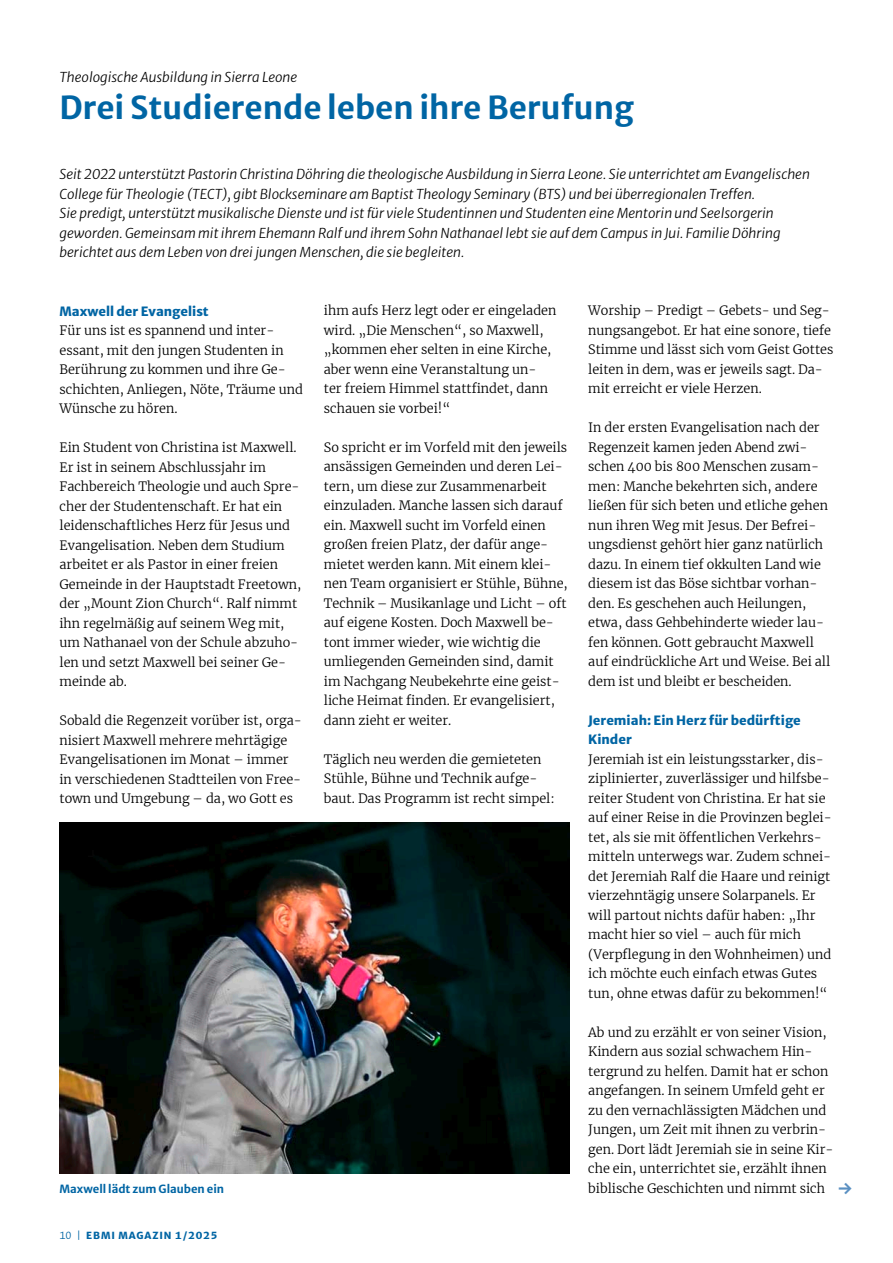
<style>
.page{position:relative;width:893px;height:1263px;background:#fff}
.page>*{position:absolute;margin:0;border:0;box-sizing:border-box;transform-origin:0 0}
.t1{font:700 31.5px "Merriweather Sans";color:#0065a4}
.t2{font:italic 300 13.5px/19.5px "Merriweather Sans";color:#000}
.t3{font:300 12.75px/19.5px "Merriweather";color:#000}
.t4{font:800 12.75px/19.5px "Merriweather Sans";color:#0065a4}
.t5{font:700 11.25px "Merriweather Sans";color:#0065a4}
.t6{font:800 9.75px "Merriweather Sans";letter-spacing:.09em;color:#0065a4}
.s1{font-weight:900;font-size:19.5px;color:#5a90c2}
.s2{font-weight:300}
</style>
<div class="page">
<img style="left:60px;top:823px;width:509px;height:351px">
<p class="t2" style="left:60px;top:66px;width:239px">Theologische Ausbildung in Sierra Leone</p>
<h1 class="t1" style="left:60px;top:80px;width:576px">Drei Studierende leben ihre Berufung</h1>
<p class="t2" style="left:60px;top:163px;width:752px">Seit 2022 unterstützt Pastorin Christina Döhring die theologische Ausbildung in Sierra Leone. Sie unterrichtet am Evangelischen College für Theologie (TECT), gibt Blockseminare am Baptist Theology Seminary (BTS) und bei überregionalen Treffen.<br>Sie predigt, unterstützt musikalische Dienste und ist für viele Studentinnen und Studenten eine Mentorin und Seelsorgerin geworden. Gemeinsam mit ihrem Ehemann Ralf und ihrem Sohn Nathanael lebt sie auf dem Campus in Jui. Familie Döhring berichtet aus dem Leben von drei jungen Menschen, die sie begleiten.</p>
<p class="t4" style="left:60px;top:300px;width:151px">Maxwell der Evangelist</p>
<p class="t3" style="left:60px;top:320px;width:245px">Für uns ist es spannend und inter&shy;essant, mit den jungen Studenten in<br>Berührung zu kommen und ihre Ge&shy;schichten, Anliegen, Nöte, Träume und<br>Wünsche zu hören.</p>
<p class="t3" style="left:60px;top:437px;width:243px">Ein Student von Christina ist Maxwell.<br>Er ist in seinem Abschlussjahr im Fachbereich Theologie und auch Spre&shy;cher der Studentenschaft. Er hat ein leidenschaftliches Herz für Jesus und Evangelisation. Neben dem Studium arbeitet er als Pastor in einer freien Gemeinde in der Hauptstadt Freetown, der „Mount Zion Church“. Ralf nimmt ihn regelmäßig auf seinem Weg mit, um Nathanael von der Schule abzuho&shy;len und setzt Maxwell bei seiner Ge&shy;meinde ab.</p>
<p class="t3" style="left:60px;top:710px;width:244px">Sobald die Regenzeit vorüber ist, orga&shy;nisiert Maxwell mehrere mehrtägige Evangelisationen im Monat – immer in verschiedenen Stadtteilen von Free&shy;town und Umgebung – da, wo Gott es</p>
<p class="t3" style="left:324px;top:301px;width:234px">ihm aufs Herz legt oder er eingeladen wird. „Die Menschen“, so Maxwell, „kommen eher selten in eine Kirche, aber wenn eine Veranstaltung un&shy;ter freiem Himmel stattfindet, dann schauen sie vorbei!“</p>
<p class="t3" style="left:324px;top:437px;width:245px">So spricht er im Vorfeld mit den jeweils ansässigen Gemeinden und deren Lei&shy;tern, um diese zur Zusammenarbeit einzuladen. Manche lassen sich darauf ein. Maxwell sucht im Vorfeld einen großen freien Platz, der dafür ange&shy;mietet werden kann. Mit einem klei&shy;nen Team organisiert er Stühle, Bühne, Technik – Musikanlage und Licht – oft auf eigene Kosten. Doch Maxwell be&shy;tont immer wieder, wie wichtig die umliegenden Gemeinden sind, damit im Nachgang Neubekehrte eine geist&shy;liche Heimat finden. Er evangelisiert, dann zieht er weiter.</p>
<p class="t3" style="left:324px;top:749px;width:232px">Täglich neu werden die gemieteten<br>Stühle, Bühne und Technik aufge&shy;baut. Das Programm ist recht simpel:</p>
<p class="t3" style="left:588px;top:301px;width:247px">Worship – Predigt – Gebets- und Seg&shy;nungsangebot. Er hat eine sonore, tiefe Stimme und lässt sich vom Geist Gottes leiten in dem, was er jeweils sagt. Da&shy;mit erreicht er viele Herzen.</p>
<p class="t3" style="left:588px;top:418px;width:244px">In der ersten Evangelisation nach der Regenzeit kamen jeden Abend zwi&shy;schen 400 bis 800 Menschen zusam&shy;men: Manche bekehrten sich, andere ließen für sich beten und etliche gehen nun ihren Weg mit Jesus. Der Befrei&shy;ungsdienst gehört hier ganz natürlich dazu. In einem tief okkulten Land wie diesem ist das Böse sichtbar vorhan&shy;den. Es geschehen auch Heilungen, etwa, dass Gehbehinderte wieder lau&shy;fen können. Gott gebraucht Maxwell auf eindrückliche Art und Weise. Bei all dem ist und bleibt er bescheiden.</p>
<p class="t4" style="left:588px;top:709px;width:214px">Jeremiah: Ein Herz für bedürftige<br>Kinder</p>
<p class="t3" style="left:588px;top:749px;width:245px">Jeremiah ist ein leistungsstarker, dis&shy;ziplinierter, zuverlässiger und hilfsbe&shy;reiter Student von Christina. Er hat sie auf einer Reise in die Provinzen beglei&shy;tet, als sie mit öffentlichen Verkehrs&shy;mitteln unterwegs war. Zudem schnei&shy;det Jeremiah Ralf die Haare und reinigt vierzehntägig unsere Solarpanels. Er will partout nichts dafür haben: „Ihr macht hier so viel – auch für mich (Verpflegung in den Wohnheimen) und ich möchte euch einfach etwas Gutes tun, ohne etwas dafür zu bekommen!“</p>
<p class="t3" style="left:588px;top:1022px;width:247px">Ab und zu erzählt er von seiner Vision, Kindern aus sozial schwachem Hin&shy;tergrund zu helfen. Damit hat er schon angefangen. In seinem Umfeld geht er zu den vernachlässigten Mädchen und Jungen, um Zeit mit ihnen zu verbrin&shy;gen. Dort lädt Jeremiah sie in seine Kir&shy;che ein, unterrichtet sie, erzählt ihnen</p>
<p class="t5" style="left:60px;top:1179px;width:166px">Maxwell lädt zum Glauben ein</p>
<p class="t3" style="left:588px;top:1178px;width:266px">biblische Geschichten und nimmt sich <span class="s1">→</span></p>
<p class="t6" style="left:60px;top:1227px;width:159px"><span class="s2">10 |</span> EBMI MAGAZIN 1/2025</p>
</div>
